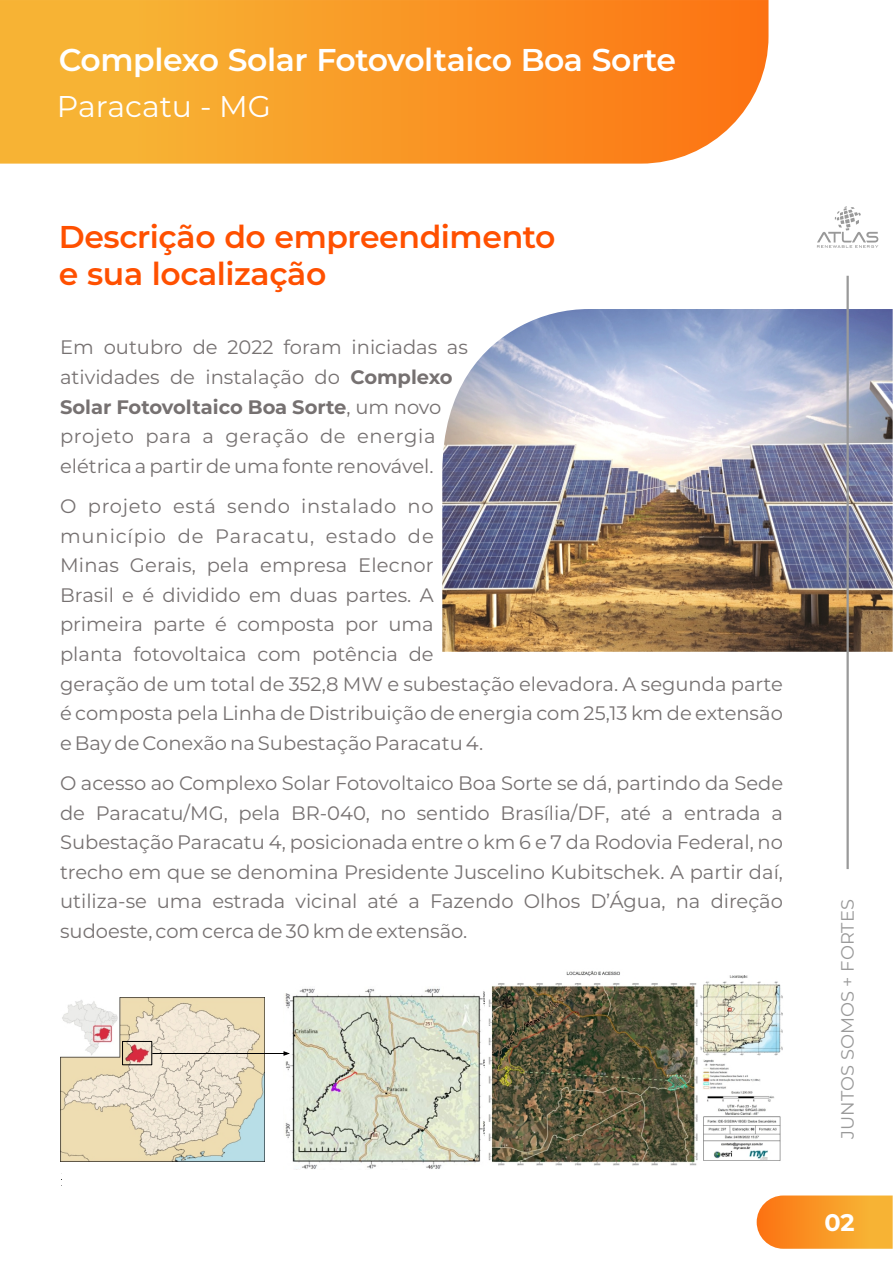
<style>
.page{position:relative;width:893px;height:1263px;background:#fff}
.page>*{position:absolute;margin:0;border:0;box-sizing:border-box;transform-origin:0 0}
.t1{font:600 31.5px/36.6px "Montserrat";letter-spacing:-.015em;color:#ff5000}
.t2{font:600 31.5px "Montserrat";letter-spacing:-.015em;color:#fff}
.t3{font:30px "Montserrat";color:#fff}
.t4{font:700 24px "Montserrat";color:#fff}
.t5{font:19.5px/29.5px "Montserrat";color:#767171}
.t6{font:17.85px "Montserrat";color:#999}
.s1{font-weight:700}
</style>
<div class="page">
<svg style="left:0;top:0;width:768px;height:164px;background:#f99b2c"></svg>
<img style="left:442px;top:309px;width:451px;height:343px">
<img style="left:60px;top:997px;width:205px;height:164px">
<img style="left:285px;top:988px;width:200px;height:181px">
<hr style="left:152px;top:1053px;width:132px;height:1px;background:#000">
<svg style="left:283px;top:1050px;width:8px;height:6px"></svg>
<div style="left:122px;top:1041px;width:30px;height:24px;border:1px solid #000"></div>
<img style="left:488px;top:970px;width:295px;height:196px">
<svg style="left:757px;top:1195px;width:136px;height:54px;background:#f99e32"></svg>
<svg style="left:817px;top:206px;width:61px;height:42px"></svg>
<hr style="left:846px;top:276px;width:3px;height:593px;background:#999">
<h1 class="t2" style="left:59px;top:40px;width:619px">Complexo Solar Fotovoltaico Boa Sorte</h1>
<h2 class="t3" style="left:57px;top:88px;width:216px">Paracatu - MG</h2>
<h1 class="t1" style="left:59px;top:219px;width:498px">Descrição do empreendimento e sua localização</h1>
<p class="t5" style="left:60px;top:333px;width:409px">Em outubro de 2022 foram iniciadas as atividades de instalação do <span class="s1">Complexo Solar Fotovoltaico Boa Sorte</span>, um novo projeto para a geração de energia elétrica a partir de uma fonte renovável.</p>
<p class="t5" style="left:60px;top:491px;width:724px">O projeto está sendo instalado no<br>município de Paracatu, estado de<br>Minas Gerais, pela empresa Elecnor<br>Brasil e é dividido em duas partes. A<br>primeira parte é composta por uma<br>planta fotovoltaica com potência de<br>geração de um total de 352,8 MW e subestação elevadora. A segunda parte é composta pela Linha de Distribuição de energia com 25,13 km de extensão e Bay de Conexão na Subestação Paracatu 4.</p>
<p class="t5" style="left:60px;top:768px;width:724px;text-align:justify">O acesso ao Complexo Solar Fotovoltaico Boa Sorte se dá, partindo da Sede de Paracatu/MG, pela BR-040, no sentido Brasília/DF, até a entrada a Subestação Paracatu 4, posicionada entre o km 6 e 7 da Rodovia Federal, no trecho em que se denomina Presidente Juscelino Kubitschek. A partir daí, utiliza-se uma estrada vicinal até a Fazendo Olhos D’Água, na direção sudoeste, com cerca de 30 km de extensão.</p>
<p class="t6" style="left:837px;top:1139px;width:241px;rotate:-90deg">JUNTOS SOMOS + FORTES</p>
<p class="t4" style="left:824px;top:1207px;width:32px">02</p>
</div>
